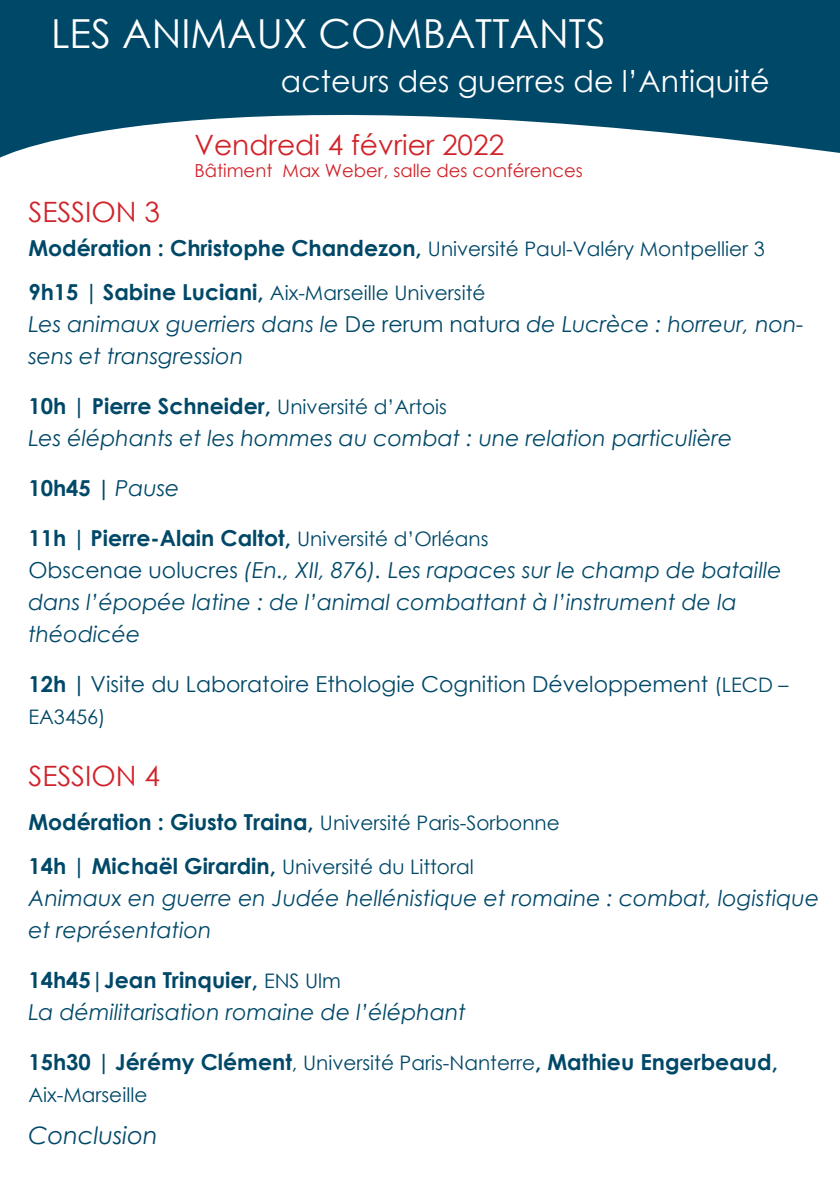
<style>
.page{position:relative;width:840px;height:1191px;background:#fff}
.page>*{position:absolute;margin:0;border:0;box-sizing:border-box;transform-origin:0 0}
.t1{font:40px "Century Gothic";color:#fff}
.t2{font:30px "Century Gothic";color:#fff}
.t3{font:28px "Century Gothic";color:#d1232a}
.t4{font:italic 24px "Century Gothic";color:#004868}
.t5{font:italic 22px/32px "Century Gothic";color:#004868}
.t6{font:700 22px "Century Gothic";color:#004868}
.t7{font:22px "Century Gothic";color:#004868}
.t8{font:20px "Century Gothic";color:#004868}
.t9{font:18px "Century Gothic";color:#d1232a}
.s1{font-weight:700;font-size:22px}
.s2{font-style:normal}
.s3{font-weight:400;font-size:20px}
.s4{font-weight:400;font-style:italic}
.s5{font-weight:700}
.s6{font-size:20px}
</style>
<div class="page">
<svg style="left:0;top:0;width:839px;height:158px;fill:#004868"></svg>
<p class="t1" style="left:51px;top:6px;width:556px">LES ANIMAUX COMBATTANTS</p>
<p class="t2" style="left:281px;top:60px;width:490px">acteurs des guerres de l’Antiquité</p>
<p class="t3" style="left:194px;top:125px;width:311px">Vendredi 4 février 2022</p>
<p class="t9" style="left:194px;top:157px;width:390px">Bâtiment Max Weber, salle des conférences</p>
<p class="t3" style="left:28px;top:192px;width:133px">SESSION 3</p>
<p class="t8" style="left:28px;top:234px;width:737px"><span class="s1">Modération : Christophe Chandezon,</span> Université Paul-Valéry Montpellier 3</p>
<p class="t8" style="left:28px;top:278px;width:458px"><span class="s1">9h15 | Sabine Luciani,</span> Aix-Marseille Université</p>
<p class="t5" style="left:28px;top:307px;width:776px">Les animaux guerriers dans le <span class="s2">De rerum natura</span> de Lucrèce : horreur, non&shy;sens et transgression</p>
<p class="t6" style="left:28px;top:389px;width:420px">10h | Pierre Schneider, <span class="s3">Université d’Artois</span></p>
<p class="t5" style="left:28px;top:421px;width:705px">Les éléphants et les hommes au combat : une relation particulière</p>
<p class="t6" style="left:28px;top:471px;width:153px">10h45 | <span class="s4">Pause</span></p>
<p class="t6" style="left:28px;top:521px;width:461px">11h | Pierre-Alain Caltot, <span class="s3">Université d’Orléans</span></p>
<p class="t5" style="left:28px;top:553px;width:754px"><span class="s2">Obscenae uolucres</span> (En., XII, 876). Les rapaces sur le champ de bataille dans l’épopée latine : de l’animal combattant à l’instrument de la théodicée</p>
<p class="t7" style="left:28px;top:668px;width:761px"><span class="s5">12h |</span> Visite du Laboratoire Ethologie Cognition Développement <span class="s6">(LECD –</span></p>
<p class="t8" style="left:28px;top:702px;width:79px">EA3456)</p>
<p class="t3" style="left:28px;top:756px;width:133px">SESSION 4</p>
<p class="t6" style="left:28px;top:805px;width:532px">Modération : Giusto Traina, <span class="s3">Université Paris-Sorbonne</span></p>
<p class="t6" style="left:28px;top:849px;width:446px">14h | Michaël Girardin, <span class="s3">Université du Littoral</span></p>
<p class="t5" style="left:28px;top:881px;width:792px">Animaux en guerre en Judée hellénistique et romaine : combat, logistique et représentation</p>
<p class="t6" style="left:28px;top:963px;width:314px">14h45|Jean Trinquier, <span class="s3">ENS Ulm</span></p>
<p class="t5" style="left:28px;top:995px;width:439px">La démilitarisation romaine de l’éléphant</p>
<p class="t6" style="left:28px;top:1045px;width:750px">15h30 | Jérémy Clément<span class="s3">, Université Paris-Nanterre</span>, Mathieu Engerbeaud,</p>
<p class="t8" style="left:28px;top:1080px;width:120px">Aix-Marseille</p>
<p class="t4" style="left:28px;top:1118px;width:131px">Conclusion</p>
</div>
